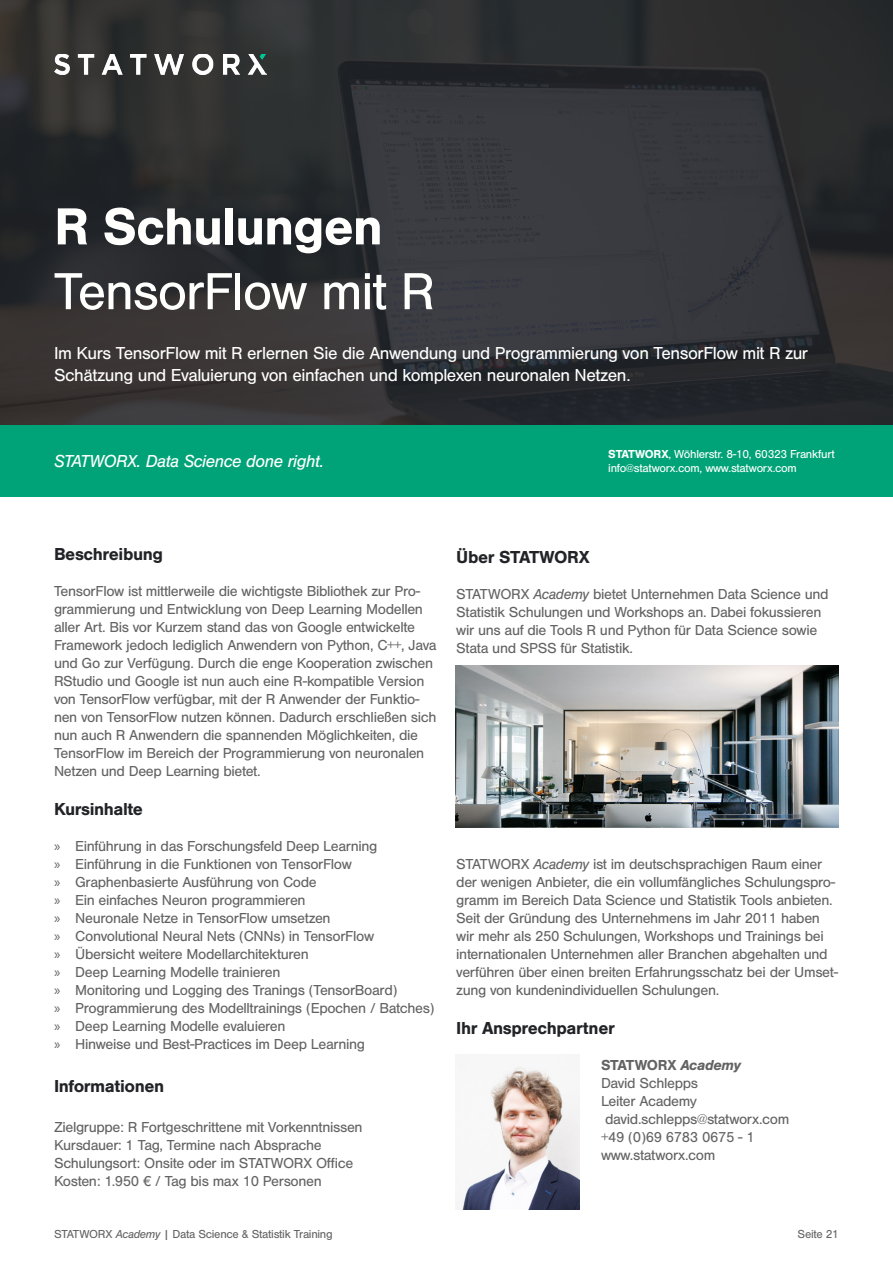
<style>
.page{position:relative;width:893px;height:1263px;background:#fff}
.page>*{position:absolute;margin:0;border:0;box-sizing:border-box;transform-origin:0 0}
.t1{font:54px "Nimbus San";letter-spacing:-.025em;color:#fffffe}
.t2{font:700 54px "Nimbus San";letter-spacing:-.025em;color:#fffffe}
.t3{font:18px/21.6px "Nimbus San";letter-spacing:-.025em;color:#fffffe}
.t4{font:700 18px "Nimbus San";letter-spacing:-.025em;color:#222327}
.t5{font:italic 18px "Nimbus San";letter-spacing:-.025em;color:#fffffe}
.t6{font:15px/18px "Nimbus San";letter-spacing:-.025em;color:#636363}
.t7{font:12px/14.4px "Nimbus San";letter-spacing:-.025em;color:#fffffe}
.t8{font:12px "Nimbus San";letter-spacing:-.025em;color:#636363}
.s1{font-weight:700}
.s2{font-family:"Myriad Pro"}
.s3{font-style:italic}
.s4{font-weight:700;font-style:italic}
</style>
<div class="page">
<svg style="left:0;top:0;width:893px;height:425px;background:#2f3033"></svg>
<div style="left:0;top:425px;width:893px;height:72px;background:#00a378"></div>
<img style="left:54px;top:54px;width:213px;height:21px">
<img style="left:455px;top:665px;width:384px;height:162px">
<img style="left:455px;top:1062px;width:125px;height:147px">
<h1 class="t2" style="left:54px;top:196px;width:331px">R Schulungen</h1>
<h1 class="t1" style="left:54px;top:262px;width:382px">TensorFlow mit R</h1>
<p class="t3" style="left:54px;top:343px;width:756px">Im Kurs TensorFlow mit R erlernen Sie die Anwendung und Programmierung von TensorFlow mit R zur<br>Schätzung und Evaluierung von einfachen und komplexen neuronalen Netzen.</p>
<p class="t5" style="left:54px;top:451px;width:272px">STATWORX. Data Science done right.</p>
<p class="t7" style="left:608px;top:447px;width:228px"><span class="s1">STATWORX</span>, Wöhlerstr. 8-10, 60323 Frankfurt info@statworx.com, www.statworx.com</p>
<p class="t4" style="left:54px;top:543px;width:110px">Beschreibung</p>
<p class="t6" style="left:54px;top:582px;width:384px">TensorFlow ist mittlerweile die wichtigste Bibliothek zur Pro&shy;grammierung und Entwicklung von Deep Learning Modellen aller Art. Bis vor Kurzem stand das von Google entwickelte Framework jedoch lediglich Anwendern von Python, C++, Java und Go zur Verfügung. Durch die enge Kooperation zwischen RStudio und Google ist nun auch eine R-kompatible Version von TensorFlow verfügbar, mit der R Anwender der Funktio&shy;nen von TensorFlow nutzen können. Dadurch erschließen sich nun auch R Anwendern die spannenden Möglichkeiten, die TensorFlow im Bereich der Programmierung von neuronalen Netzen und Deep Learning bietet.</p>
<p class="t4" style="left:54px;top:799px;width:91px">Kursinhalte</p>
<p class="t6" style="left:54px;top:837px;width:382px"><span class="s2">»</span> Einführung in das Forschungsfeld Deep Learning<br><span class="s2">»</span> Einführung in die Funktionen von TensorFlow<br><span class="s2">»</span> Graphenbasierte Ausführung von Code<br><span class="s2">»</span> Ein einfaches Neuron programmieren<br><span class="s2">»</span> Neuronale Netze in TensorFlow umsetzen<br><span class="s2">»</span> Convolutional Neural Nets (CNNs) in TensorFlow<br><span class="s2">»</span> Übersicht weitere Modellarchitekturen<br><span class="s2">»</span> Deep Learning Modelle trainieren<br><span class="s2">»</span> Monitoring und Logging des Tranings (TensorBoard)<br><span class="s2">»</span> Programmierung des Modelltrainings (Epochen / Batches) <span class="s2">»</span> Deep Learning Modelle evaluieren<br><span class="s2">»</span> Hinweise und Best-Practices im Deep Learning</p>
<p class="t4" style="left:54px;top:1076px;width:112px">Informationen</p>
<p class="t6" style="left:54px;top:1118px;width:310px">Zielgruppe: R Fortgeschrittene mit Vorkenntnissen Kursdauer: 1 Tag, Termine nach Absprache Schulungsort: Onsite oder im STATWORX Office Kosten: 1.950 € / Tag bis max 10 Personen</p>
<p class="t4" style="left:456px;top:547px;width:135px">Über STATWORX</p>
<p class="t6" style="left:456px;top:585px;width:374px">STATWORX <span class="s3">Academy</span> bietet Unternehmen Data Science und Statistik Schulungen und Workshops an. Dabei fokussieren wir uns auf die Tools R und Python für Data Science sowie Stata und SPSS für Statistik.</p>
<p class="t6" style="left:456px;top:855px;width:384px">STATWORX <span class="s3">Academy</span> ist im deutschsprachigen Raum einer der wenigen Anbieter, die ein vollumfängliches Schulungspro&shy;gramm im Bereich Data Science und Statistik Tools anbieten.<br>Seit der Gründung des Unternehmens im Jahr 2011 haben wir mehr als 250 Schulungen, Workshops und Trainings bei internationalen Unternehmen aller Branchen abgehalten und verführen über einen breiten Erfahrungsschatz bei der Umset&shy;zung von kundenindividuellen Schulungen.</p>
<p class="t4" style="left:456px;top:1018px;width:160px">Ihr Ansprechpartner</p>
<p class="t6" style="left:601px;top:1057px;width:190px"><span class="s1">STATWORX</span> <span class="s4">Academy<br></span>David Schlepps<br>Leiter Academy david.schlepps@statworx.com +49 (0)69 6783 0675 - 1 www.statworx.com</p>
<p class="t8" style="left:54px;top:1227px;width:280px">STATWORX <span class="s3">Academy</span> | Data Science &amp; Statistik Training</p>
<p class="t8" style="left:798px;top:1227px;width:43px">Seite 21</p>
</div>
